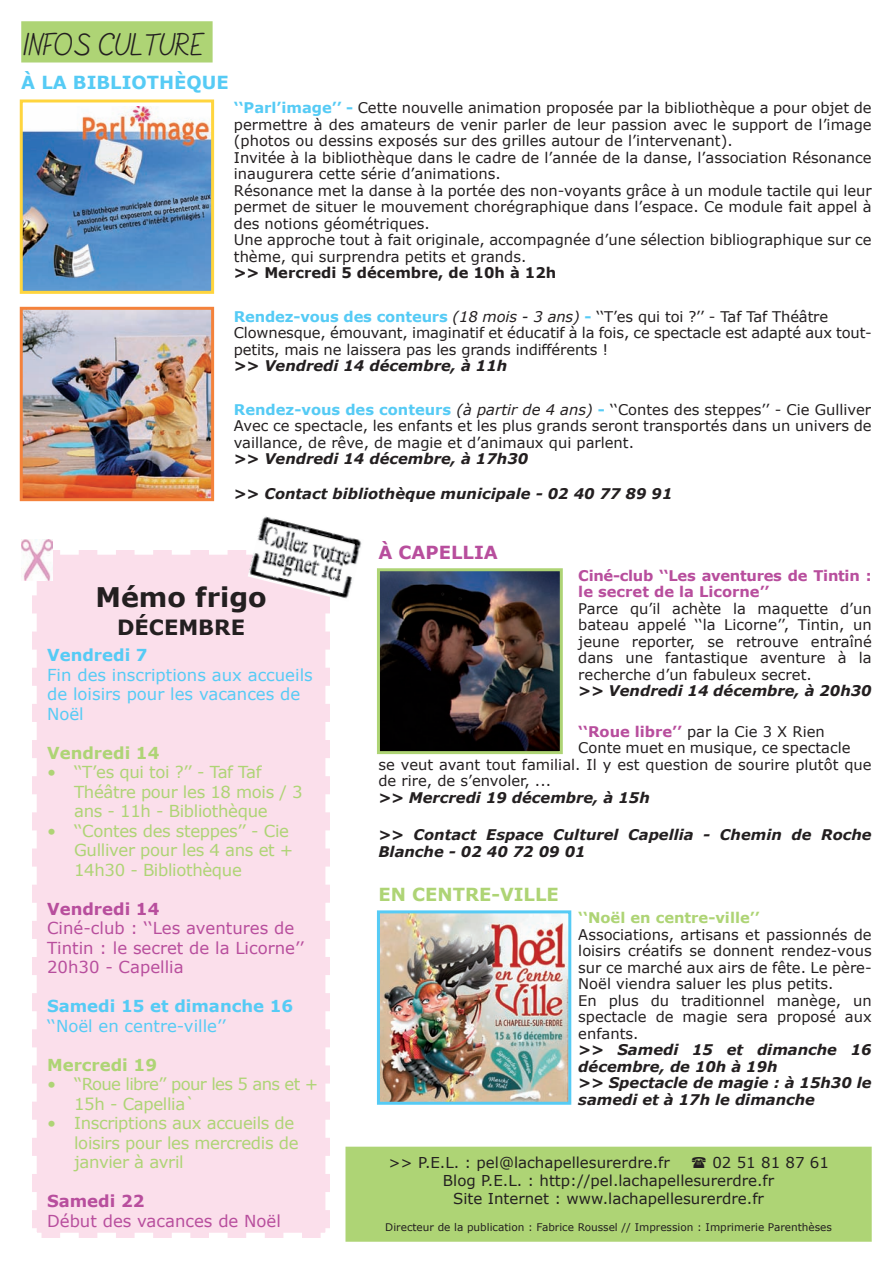
<style>
.page{position:relative;width:893px;height:1263px;background:#fff}
.page>*{position:absolute;margin:0;border:0;box-sizing:border-box;transform-origin:0 0}
.t1{font:700 27px "Verdana";color:#231f20}
.t2{font:700 21px "Verdana";color:#231f20}
.t3{font:700 18px "Verdana";color:#56cbf5}
.t4{font:700 18px "Verdana";color:#aed475}
.t5{font:700 18px "Verdana";color:#b84e9d}
.t6{font:16.5px/19.5px "Verdana";letter-spacing:-.02em;color:#aed475}
.t7{font:16.5px/19.5px "Verdana";color:#b84e9d}
.t8{font:16.5px/19.5px "Verdana";color:#56cbf5}
.t9{font:16.5px/19.5px "Verdana";letter-spacing:-.04em;color:#aed475}
.t10{font:700 16.5px "Verdana";color:#56cbf5}
.t11{font:700 16.5px "Verdana";color:#aed475}
.t12{font:700 16.5px "Verdana";color:#b84e9d}
.t13{font:15px "Verdana";color:#231f20}
.t14{font:15px "Alamain";color:#231f20}
.t15{font:14.7px/16.5px "Verdana";color:#231f20}
.t16{font:italic 700 14.7px/16.5px "Verdana";color:#231f20}
.t17{font:700 14.7px/16.5px "Verdana";letter-spacing:-.02em;color:#b84e9d}
.t18{font:700 14.7px "Verdana";color:#231f20}
.t19{font:700 14.7px "Verdana";color:#aed475}
.t20{font:10.5px "Verdana";color:#231f20}
.s1{font-weight:700;color:#56cbf5}
.s2{font-style:italic}
.s3{font-weight:700;color:#b84e9d}
</style>
<div class="page">
<div style="left:24px;top:541px;width:306px;height:697px;background:#fbdfeb"></div>
<img style="left:21px;top:539px;width:31px;height:41px">
<img style="left:248px;top:516px;width:114px;height:85px">
<div style="left:346px;top:1147px;width:525px;height:94px;background:#aed475"></div>
<div style="left:345px;top:1147px;width:527px;height:95px;border:2px solid #aed475"></div>
<div style="left:22px;top:22px;width:190px;height:40px;background:#aed475"></div>
<div style="left:21px;top:21px;width:192px;height:42px;border:2px solid #aed475"></div>
<img style="left:24px;top:106px;width:186px;height:184px">
<div style="left:20px;top:99px;width:194px;height:195px;border:3px solid #ffd53e"></div>
<img style="left:381px;top:914px;width:186px;height:187px">
<div style="left:377px;top:910px;width:194px;height:195px;border:3px solid #56cbf5"></div>
<img style="left:381px;top:572px;width:178px;height:178px">
<div style="left:377px;top:568px;width:186px;height:186px;border:3px solid #aed475"></div>
<img style="left:24px;top:311px;width:186px;height:186px">
<div style="left:20px;top:307px;width:194px;height:194px;border:3px solid #f4823b"></div>
<p class="t14" style="left:23px;top:41px;width:183px">INFOS CULTURE</p>
<p class="t3" style="left:21px;top:71px;width:209px">à LA BIBLIOTHèQUE</p>
<p class="t15" style="left:234px;top:100px;width:639px"><span class="s1">‘‘Parl’image’’ -</span> Cette nouvelle animation proposée par la bibliothèque a pour objet de permettre à des amateurs de venir parler de leur passion avec le support de l’image (photos ou dessins exposés sur des grilles autour de l’intervenant).<br>Invitée à la bibliothèque dans le cadre de l’année de la danse, l’association Résonance inaugurera cette série d’animations.<br>Résonance met la danse à la portée des non-voyants grâce à un module tactile qui leur permet de situer le mouvement chorégraphique dans l’espace. Ce module fait appel à des notions géométriques.<br>Une approche tout à fait originale, accompagnée d’une sélection bibliographique sur ce thème, qui surprendra petits et grands.</p>
<p class="t18" style="left:234px;top:263px;width:324px">&gt;&gt; Mercredi 5 décembre, de 10h à 12h</p>
<p class="t15" style="left:234px;top:308px;width:639px"><span class="s1">Rendez-vous des conteurs</span> <span class="s2">(18 mois - 3 ans)</span> <span class="s1">-</span> ‘‘T’es qui toi ?’’ - Taf Taf Théâtre<br>Clownesque, émouvant, imaginatif et éducatif à la fois, ce spectacle est adapté aux tout&shy;petits, mais ne laissera pas les grands indifférents !</p>
<p class="t16" style="left:234px;top:358px;width:275px">&gt;&gt; Vendredi 14 décembre, à 11h</p>
<p class="t15" style="left:234px;top:401px;width:639px;text-align:justify"><span class="s1">Rendez-vous des conteurs</span> <span class="s2">(à partir de 4 ans)</span> <span class="s1">-</span> ‘‘Contes des steppes’’ - Cie Gulliver Avec ce spectacle, les enfants et les plus grands seront transportés dans un univers de vaillance, de rêve, de magie et d’animaux qui parlent.</p>
<p class="t16" style="left:234px;top:451px;width:296px">&gt;&gt; Vendredi 14 décembre, à 17h30</p>
<p class="t16" style="left:234px;top:485px;width:440px">&gt;&gt; Contact bibliothèque municipale - 02 40 77 89 91</p>
<h1 class="t1" style="left:95px;top:580px;width:173px">Mémo frigo</h1>
<h2 class="t2" style="left:117px;top:613px;width:49px">décembre</h2>
<p class="t10" style="left:47px;top:644px;width:102px">Vendredi 7</p>
<p class="t8" style="left:47px;top:665px;width:267px">Fin des inscriptions aux accueils de loisirs pour les vacances de<br>Noël</p>
<p class="t11" style="left:47px;top:742px;width:114px">Vendredi 14</p>
<p class="t6" style="left:74px;top:763px;width:230px;text-indent:-27px">• ‘‘T’es qui toi ?’’ - Taf Taf<br>Théâtre pour les 18 mois / 3 ans - 11h - Bibliothèque</p>
<p class="t6" style="left:74px;top:821px;width:221px;text-indent:-27px">• ‘‘Contes des steppes’’ - Cie<br>Gulliver pour les 4 ans et +<br>14h30 - Bibliothèque</p>
<p class="t12" style="left:47px;top:898px;width:114px">Vendredi 14</p>
<p class="t7" style="left:47px;top:919px;width:258px">Ciné-club : ‘‘Les aventures de<br>Tintin : le secret de la Licorne’’<br>20h30 - Capellia</p>
<p class="t10" style="left:47px;top:995px;width:248px">Samedi 15 et dimanche 16</p>
<p class="t8" style="left:47px;top:1016px;width:180px">‘‘Noël en centre-ville’’</p>
<p class="t11" style="left:47px;top:1054px;width:111px">Mercredi 19</p>
<p class="t9" style="left:74px;top:1075px;width:246px;text-indent:-27px">• ‘‘Roue libre’’ pour les 5 ans et +<br>15h - Capellia`</p>
<p class="t6" style="left:74px;top:1114px;width:226px;text-indent:-27px">• Inscriptions aux accueils de loisirs pour les mercredis de janvier à avril</p>
<p class="t12" style="left:47px;top:1190px;width:99px">Samedi 22</p>
<p class="t7" style="left:47px;top:1211px;width:235px">Début des vacances de Noël</p>
<p class="t5" style="left:378px;top:541px;width:34px">à capellia</p>
<p class="t17" style="left:578px;top:567px;width:295px">Ciné-club ‘‘Les aventures de Tintin : le secret de la Licorne’’</p>
<p class="t15" style="left:578px;top:601px;width:295px;text-align:justify">Parce qu’il achète la maquette d’un bateau appelé ‘‘la Licorne’’, Tintin, un jeune reporter, se retrouve entraîné dans une fantastique aventure à la recherche d’un fabuleux secret.</p>
<p class="t16" style="left:578px;top:683px;width:295px">&gt;&gt; Vendredi 14 décembre, à 20h30</p>
<p class="t15" style="left:578px;top:723px;width:248px"><span class="s3">‘‘Roue libre’’</span> par la Cie 3 X Rien</p>
<p class="t15" style="left:578px;top:740px;width:274px">Conte muet en musique, ce spectacle</p>
<p class="t15" style="left:378px;top:756px;width:495px">se veut avant tout familial. Il y est question de sourire plutôt que</p>
<p class="t15" style="left:378px;top:773px;width:174px">de rire, de s’envoler, ...</p>
<p class="t16" style="left:378px;top:789px;width:273px">&gt;&gt; Mercredi 19 décembre, à 15h</p>
<p class="t16" style="left:378px;top:827px;width:495px">&gt;&gt; Contact Espace Culturel Capellia - Chemin de Roche<br>Blanche - 02 40 72 09 01</p>
<p class="t4" style="left:378px;top:883px;width:48px">en centre</p>
<p class="t4" style="left:491px;top:883px;width:22px">-ville</p>
<p class="t19" style="left:578px;top:908px;width:183px">‘‘Noël en centre-ville’’</p>
<p class="t15" style="left:578px;top:926px;width:295px">Associations, artisans et passionnés de loisirs créatifs se donnent rendez-vous sur ce marché aux airs de fête. Le père-Noël viendra saluer les plus petits.<br>En plus du traditionnel manège, un spectacle de magie sera proposé aux enfants.</p>
<p class="t16" style="left:578px;top:1041px;width:295px">&gt;&gt; Samedi 15 et dimanche 16 décembre, de 10h à 19h<br>&gt;&gt; Spectacle de magie : à 15h30 le samedi et à 17h le dimanche</p>
<p class="t13" style="left:388px;top:1153px;width:283px">&gt;&gt; P.E.L. : pel@lachapellesurerdre.fr</p>
<p class="t13" style="left:712px;top:1153px;width:118px">02 51 81 87 61</p>
<p class="t13" style="left:443px;top:1171px;width:333px">Blog P.E.L. : http://pel.lachapellesurerdre.fr</p>
<p class="t13" style="left:453px;top:1189px;width:312px">Site Internet : www.lachapellesurerdre.fr</p>
<p class="t20" style="left:385px;top:1220px;width:448px">Directeur de la publication : Fabrice Roussel // Impression : Imprimerie Parenthèses</p>
</div>
